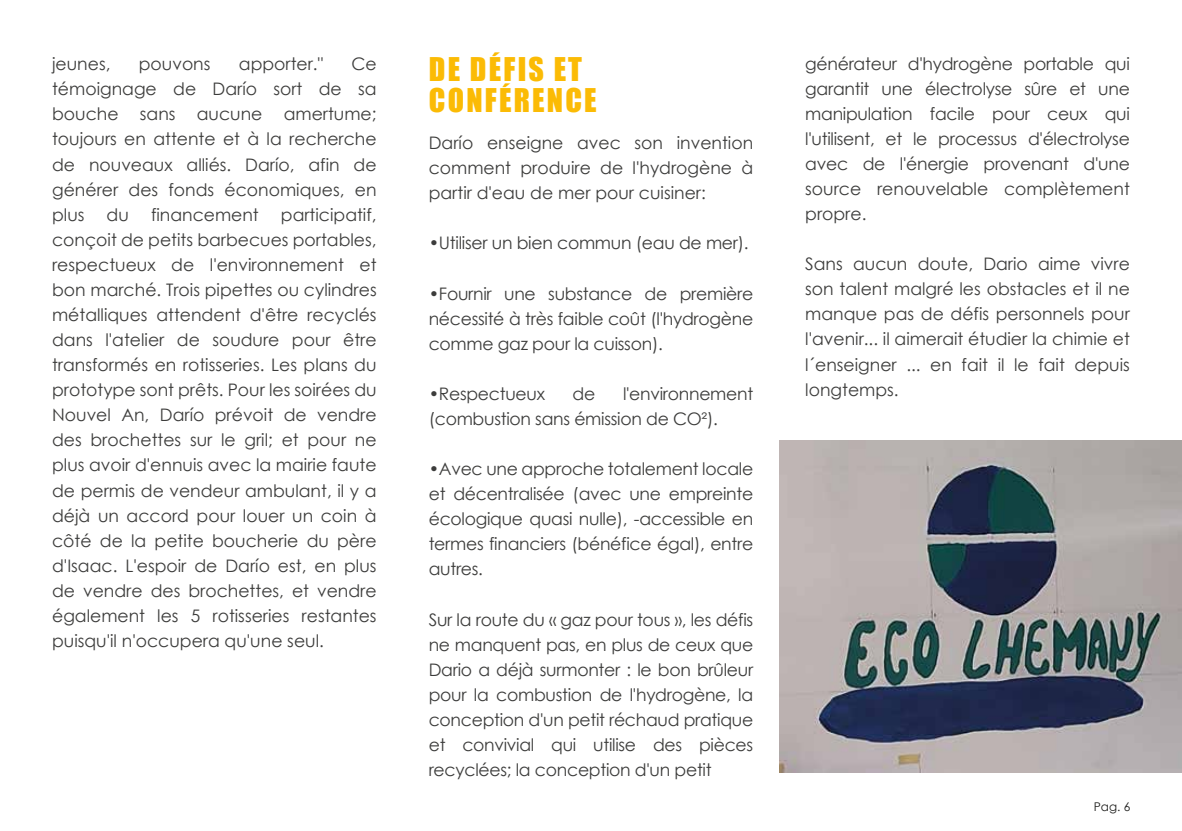
<style>
.page{position:relative;width:1182px;height:831px;background:#fff}
.page>*{position:absolute;margin:0;border:0;box-sizing:border-box;transform-origin:0 0}
.t1{font:30px/31.5px "Impact";letter-spacing:.075em;color:#fbbb05}
.t2{font:17.25px/25px "Century Gothic";color:#3c3c3b;text-align:justify}
.t3{font:12px "Century Gothic";color:#1d1d1b}
</style>
<div class="page">
<img style="left:780px;top:440px;width:402px;height:332px">
<p class="t2" style="left:52px;top:51px;width:60px">jeunes,</p>
<p class="t2" style="left:139px;top:51px;width:73px">pouvons</p>
<p class="t2" style="left:239px;top:51px;width:86px">apporter."</p>
<p class="t2" style="left:52px;top:51px;width:326px;text-indent:299px">Ce témoignage de Darío sort de sa bouche sans aucune amertume; toujours en attente et à la recherche de nouveaux alliés. Darío, afin de générer des fonds économiques, en plus</p>
<p class="t2" style="left:52px;top:201px;width:326px;text-indent:229px">participatif, conçoit de petits barbecues portables, respectueux de l'environnement et bon marché. Trois pipettes ou cylindres métalliques attendent d'être recyclés dans l'atelier de soudure pour être transformés en rotisseries. Les plans du prototype sont prêts. Pour les soirées du Nouvel An, Darío prévoit de vendre des brochettes sur le gril; et pour ne plus avoir d'ennuis avec la mairie faute de permis de vendeur ambulant, il y a déjà un accord pour louer un coin à côté de la petite boucherie du père d'Isaac. L'espoir de Darío est, en plus de vendre des brochettes, et vendre également les 5 rotisseries restantes puisqu'il n'occupera qu'une seul.</p>
<p class="t2" style="left:107px;top:201px;width:24px">du</p>
<p class="t2" style="left:151px;top:201px;width:109px">financement</p>
<h1 class="t1" style="left:429px;top:52px;width:169px">DE DÉFIS ET<br>CONFÉRENCE</h1>
<p class="t2" style="left:805px;top:51px;width:326px">générateur d'hydrogène portable qui garantit une électrolyse sûre et une manipulation facile pour ceux qui l'utilisent, et le processus d'électrolyse avec de l'énergie provenant d'une source renouvelable complètement propre.</p>
<p class="t2" style="left:805px;top:251px;width:326px">Sans aucun doute, Dario aime vivre son talent malgré les obstacles et il ne manque pas de défis personnels pour l'avenir... il aimerait étudier la chimie et l´enseigner ... en fait il le fait depuis longtemps.</p>
<p class="t2" style="left:429px;top:130px;width:326px">Darío enseigne avec son invention comment produire de l'hydrogène à partir d'eau de mer pour cuisiner:</p>
<p class="t2" style="left:429px;top:230px;width:321px">•Utiliser un bien commun (eau de mer).</p>
<p class="t2" style="left:429px;top:280px;width:326px">•Fournir une substance de première nécessité à très faible coût (l'hydrogène comme gaz pour la cuisson).</p>
<p class="t2" style="left:429px;top:380px;width:118px">•Respectueux</p>
<p class="t2" style="left:573px;top:380px;width:24px">de</p>
<p class="t2" style="left:429px;top:380px;width:326px;text-indent:194px">l'environnement (combustion sans émission de CO²).</p>
<p class="t2" style="left:429px;top:456px;width:326px">•Avec une approche totalement locale et décentralisée (avec une empreinte écologique quasi nulle), -accessible en termes financiers (bénéfice égal), entre autres.</p>
<p class="t2" style="left:429px;top:606px;width:326px">Sur la route du « gaz pour tous », les défis ne manquent pas, en plus de ceux que Dario a déjà surmonter : le bon brûleur pour la combustion de l'hydrogène, la conception d'un petit réchaud pratique et convivial qui utilise des pièces recyclées; la conception d'un petit</p>
<p class="t3" style="left:1094px;top:797px;width:38px">Pag. 6</p>
</div>
